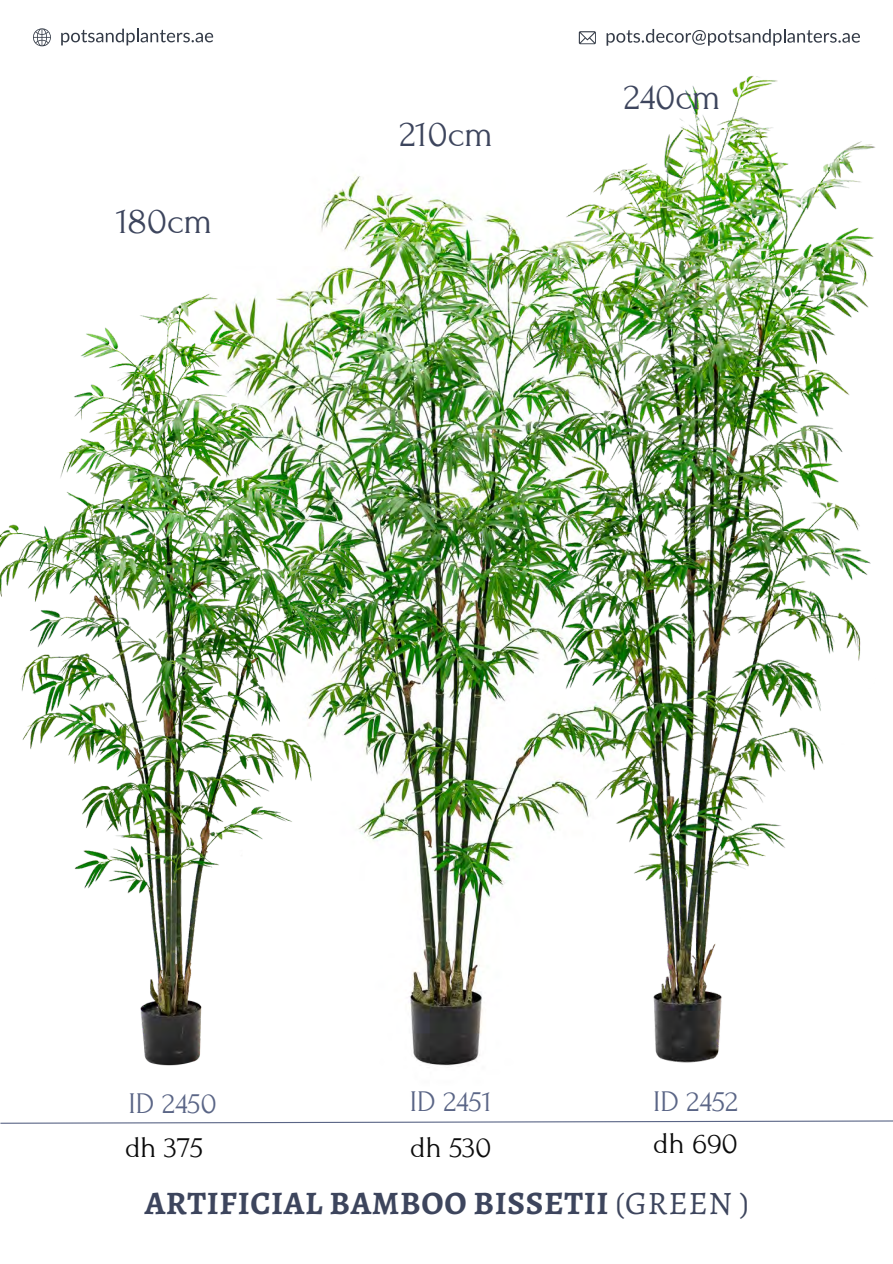
<style>
.page{position:relative;width:893px;height:1264px;background:#fff}
.page>*{position:absolute;margin:0;border:0;box-sizing:border-box;transform-origin:0 0}
.t1{font:37.5px "Forum";color:#3d455d}
.t2{font:700 32.85px "Alegreya";letter-spacing:.02em;color:#3d455d}
.t3{font:30px "Forum";color:#5a6586}
.t4{font:30px "Forum";color:#0b0b0b}
.s1{font-weight:400}
</style>
<div class="page">
<img style="left:0;top:223px;width:329px;height:843px">
<img style="left:329px;top:28px;width:547px;height:1038px">
<svg style="left:0;top:1120px;width:892px;height:4px"></svg>
<svg style="left:606px;top:29px;width:253px;height:17px"></svg>
<svg style="left:578px;top:31px;width:18px;height:13px"></svg>
<svg style="left:61px;top:29px;width:152px;height:16px"></svg>
<svg style="left:33px;top:28px;width:18px;height:18px"></svg>
<p class="t1" style="left:116px;top:201px;width:98px">180cm</p>
<p class="t1" style="left:399px;top:114px;width:95px">210cm</p>
<p class="t1" style="left:623px;top:77px;width:99px">240cm</p>
<p class="t3" style="left:129px;top:1087px;width:90px">ID 2450</p>
<p class="t3" style="left:410px;top:1085px;width:83px">ID 2451</p>
<p class="t3" style="left:653px;top:1085px;width:86px">ID 2452</p>
<p class="t4" style="left:125px;top:1131px;width:80px">dh 375</p>
<p class="t4" style="left:410px;top:1131px;width:82px">dh 530</p>
<p class="t4" style="left:653px;top:1127px;width:86px">dh 690</p>
<p class="t2" style="left:145px;top:1180px;width:605px">ARTIFICIAL BAMBOO BISSETII <span class="s1">(GREEN )</span></p>
</div>
